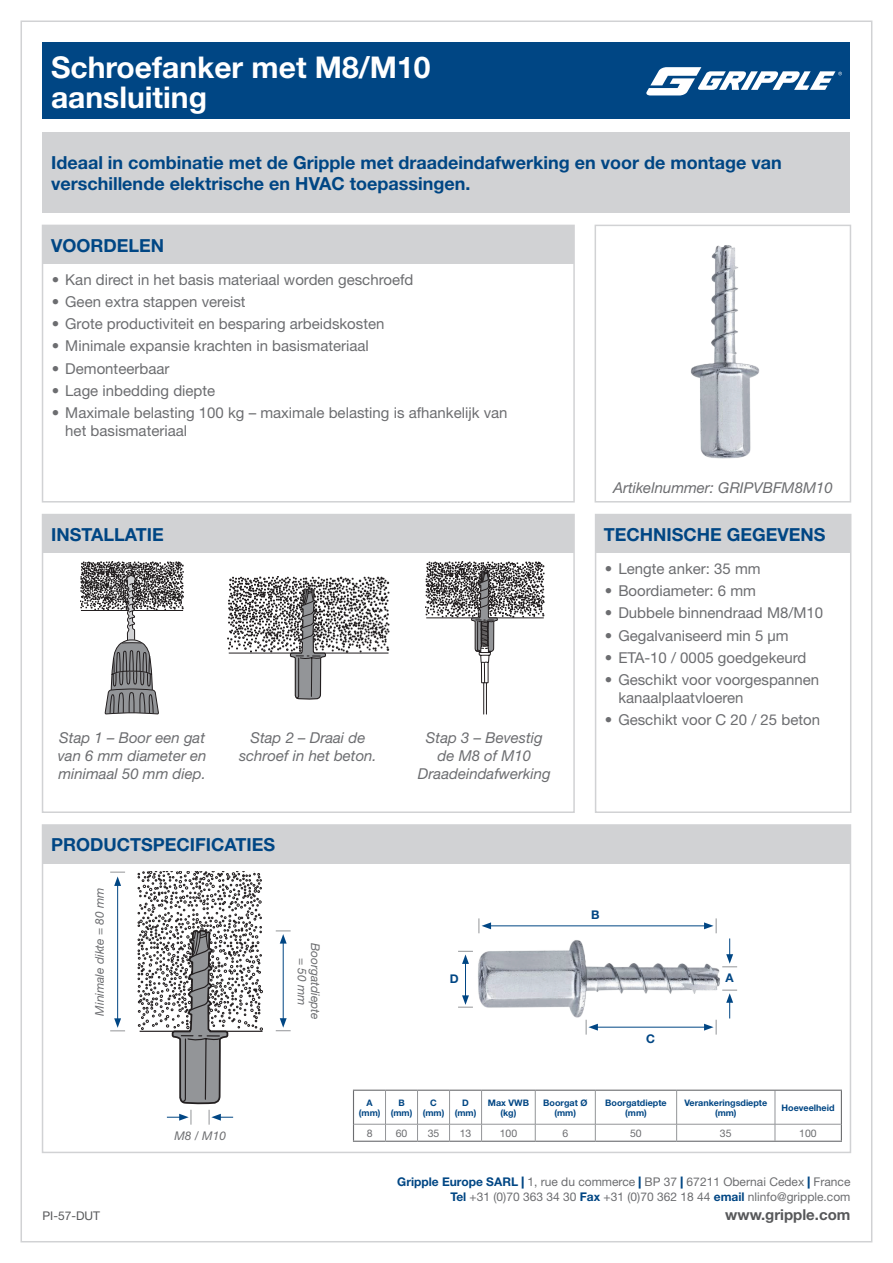
<style>
.page{position:relative;width:893px;height:1263px;background:#fff}
.page>*{position:absolute;margin:0;border:0;box-sizing:border-box;transform-origin:0 0}
.t1{font:700 30px/30px "Helvetica Neue LT";color:#fff}
.t2{font:700 18px/21px "Helvetica Neue LT";color:#004684}
.t3{font:15px/18px "Helvetica Neue LT";color:#6c6d70}
.t4{font:italic 15px/18px "Helvetica Neue LT";color:#6c6d70;text-align:center}
.t5{font:700 15px "Helvetica Neue LT";color:#57585a}
.t6{font:12px/15px "Helvetica Neue LT";color:#6c6d70;text-align:right}
.t7{font:italic 12px/13.5px "Helvetica Neue LT";color:#6c6d70;text-align:center}
.t8{font:12px "Helvetica Neue LT";color:#57585a}
.t9{font:700 12px "Helvetica Neue LT";color:#004684}
.t10{font:10.5px "Helvetica Neue LT";color:#6c6d70}
.t11{font:700 9px/10.5px "Helvetica Neue LT";color:#004684;text-align:center}
.s1{font-weight:700;color:#004684}
.s2{font-weight:900;color:#004684}
</style>
<div class="page">
<svg style="left:138px;top:872px;width:125px;height:232px"></svg>
<div style="left:42px;top:514px;width:533px;height:299px;border:2px solid #d1d2d4"></div>
<div style="left:595px;top:514px;width:256px;height:299px;border:2px solid #d1d2d4"></div>
<div style="left:42px;top:225px;width:533px;height:277px;border:2px solid #d1d2d4"></div>
<div style="left:43px;top:132px;width:807px;height:81px;background:#d1d2d4"></div>
<div style="left:43px;top:225px;width:531px;height:39px;background:#d1d2d4"></div>
<div style="left:43px;top:514px;width:531px;height:39px;background:#d1d2d4"></div>
<div style="left:595px;top:514px;width:255px;height:39px;background:#d1d2d4"></div>
<div style="left:43px;top:825px;width:807px;height:38px;background:#d1d2d4"></div>
<div style="left:43px;top:43px;width:807px;height:76px;background:#004684"></div>
<svg style="left:646px;top:67px;width:196px;height:28px"></svg>
<img style="left:690px;top:245px;width:70px;height:214px">
<div style="left:595px;top:225px;width:256px;height:277px;border:2px solid #d1d2d4"></div>
<img style="left:468px;top:930px;width:259px;height:92px">
<hr style="left:465px;top:961px;width:1px;height:37px;background:#004684">
<svg style="left:458px;top:951px;width:15px;height:13px"></svg>
<svg style="left:458px;top:995px;width:15px;height:13px"></svg>
<hr style="left:283px;top:941px;width:1px;height:79px;background:#004684">
<svg style="left:276px;top:930px;width:15px;height:13px"></svg>
<svg style="left:276px;top:1018px;width:15px;height:13px"></svg>
<hr style="left:117px;top:883px;width:1px;height:138px;background:#004684">
<svg style="left:110px;top:872px;width:15px;height:14px"></svg>
<svg style="left:110px;top:1018px;width:15px;height:13px"></svg>
<hr style="left:385px;top:1091px;width:1px;height:33px;background:#939598">
<hr style="left:417px;top:1091px;width:1px;height:33px;background:#939598">
<hr style="left:449px;top:1091px;width:1px;height:33px;background:#939598">
<hr style="left:481px;top:1091px;width:1px;height:33px;background:#939598">
<hr style="left:535px;top:1091px;width:1px;height:33px;background:#939598">
<hr style="left:595px;top:1091px;width:1px;height:33px;background:#939598">
<hr style="left:676px;top:1091px;width:1px;height:33px;background:#939598">
<hr style="left:775px;top:1091px;width:1px;height:33px;background:#939598">
<svg style="left:385px;top:1125px;width:1px;height:16px"></svg>
<svg style="left:417px;top:1125px;width:1px;height:16px"></svg>
<svg style="left:449px;top:1125px;width:1px;height:16px"></svg>
<svg style="left:481px;top:1125px;width:1px;height:16px"></svg>
<svg style="left:535px;top:1125px;width:1px;height:16px"></svg>
<svg style="left:595px;top:1125px;width:1px;height:16px"></svg>
<svg style="left:676px;top:1125px;width:1px;height:16px"></svg>
<svg style="left:775px;top:1125px;width:1px;height:16px"></svg>
<hr style="left:353px;top:1090px;width:32px;height:1px;background:#6c6d70">
<hr style="left:353px;top:1091px;width:1px;height:33px;background:#6c6d70">
<hr style="left:385px;top:1090px;width:33px;height:1px;background:#6c6d70">
<hr style="left:418px;top:1090px;width:32px;height:1px;background:#6c6d70">
<hr style="left:450px;top:1090px;width:32px;height:1px;background:#6c6d70">
<hr style="left:482px;top:1090px;width:53px;height:1px;background:#6c6d70">
<hr style="left:535px;top:1090px;width:60px;height:1px;background:#6c6d70">
<hr style="left:595px;top:1090px;width:82px;height:1px;background:#6c6d70">
<hr style="left:677px;top:1090px;width:98px;height:1px;background:#6c6d70">
<hr style="left:775px;top:1090px;width:67px;height:1px;background:#6c6d70">
<hr style="left:841px;top:1091px;width:1px;height:33px;background:#6c6d70">
<svg style="left:353px;top:1124px;width:1px;height:17px"></svg>
<svg style="left:841px;top:1124px;width:1px;height:17px"></svg>
<hr style="left:353px;top:1141px;width:32px;height:1px;background:#6c6d70">
<hr style="left:385px;top:1141px;width:33px;height:1px;background:#6c6d70">
<hr style="left:418px;top:1141px;width:32px;height:1px;background:#6c6d70">
<hr style="left:450px;top:1141px;width:32px;height:1px;background:#6c6d70">
<hr style="left:482px;top:1141px;width:53px;height:1px;background:#6c6d70">
<hr style="left:535px;top:1141px;width:60px;height:1px;background:#6c6d70">
<hr style="left:595px;top:1141px;width:82px;height:1px;background:#6c6d70">
<hr style="left:677px;top:1141px;width:98px;height:1px;background:#6c6d70">
<hr style="left:775px;top:1141px;width:67px;height:1px;background:#6c6d70">
<hr style="left:354px;top:1124px;width:31px;height:1px;background:#939598">
<hr style="left:385px;top:1124px;width:33px;height:1px;background:#939598">
<hr style="left:418px;top:1124px;width:32px;height:1px;background:#939598">
<hr style="left:450px;top:1124px;width:32px;height:1px;background:#939598">
<hr style="left:482px;top:1124px;width:53px;height:1px;background:#939598">
<hr style="left:535px;top:1124px;width:60px;height:1px;background:#939598">
<hr style="left:595px;top:1124px;width:82px;height:1px;background:#939598">
<hr style="left:677px;top:1124px;width:98px;height:1px;background:#939598">
<hr style="left:775px;top:1124px;width:66px;height:1px;background:#939598">
<svg style="left:80px;top:561px;width:103px;height:153px"></svg>
<svg style="left:227px;top:576px;width:162px;height:123px"></svg>
<svg style="left:425px;top:561px;width:119px;height:142px"></svg>
<hr style="left:483px;top:683px;width:1px;height:31px;background:#231f20">
<hr style="left:486px;top:683px;width:1px;height:31px;background:#231f20">
<hr style="left:595px;top:1027px;width:111px;height:1px;background:#004684">
<svg style="left:704px;top:990px;width:33px;height:44px"></svg>
<svg style="left:586px;top:1020px;width:12px;height:14px"></svg>
<svg style="left:209px;top:1110px;width:24px;height:15px"></svg>
<svg style="left:167px;top:1110px;width:25px;height:15px"></svg>
<hr style="left:489px;top:925px;width:217px;height:1px;background:#004684">
<svg style="left:704px;top:918px;width:33px;height:49px"></svg>
<svg style="left:479px;top:918px;width:12px;height:15px"></svg>
<h1 class="t1" style="left:51px;top:51px;width:381px">Schroefanker met M8/M10 aansluiting</h1>
<p class="t2" style="left:51px;top:151px;width:732px">Ideaal in combinatie met de Gripple met draadeindafwerking en voor de montage van verschillende elektrische en HVAC toepassingen.</p>
<p class="t2" style="left:51px;top:234px;width:115px">Voordelen</p>
<p class="t3" style="left:52px;top:270px;width:363px">• Kan direct in het basis materiaal worden geschroefd</p>
<p class="t3" style="left:52px;top:292px;width:195px">• Geen extra stappen vereist</p>
<p class="t3" style="left:52px;top:315px;width:334px">• Grote productiviteit en besparing arbeidskosten</p>
<p class="t3" style="left:52px;top:337px;width:319px">• Minimale expansie krachten in basismateriaal</p>
<p class="t3" style="left:52px;top:359px;width:119px">• Demonteerbaar</p>
<p class="t3" style="left:52px;top:381px;width:165px">• Lage inbedding diepte</p>
<p class="t3" style="left:65px;top:404px;width:444px;text-indent:-14px">• Maximale belasting 100 kg – maximale belasting is afhankelijk van het basismateriaal</p>
<p class="t4" style="left:613px;top:478px;width:221px">Artikelnummer: GRIPVBFM8M10</p>
<p class="t2" style="left:51px;top:523px;width:114px">Installatie</p>
<p class="t2" style="left:604px;top:523px;width:223px">Tech nisch e gegevens</p>
<p class="t4" style="left:58px;top:729px;width:150px;text-align:justify">Stap 1 – Boor een gat van 6 mm diameter en minimaal 50 mm diep.</p>
<p class="t4" style="left:239px;top:729px;width:139px">Stap 2 – Draai de schroef in het beton.</p>
<p class="t4" style="left:418px;top:729px;width:134px">Stap 3 – Bevestig de M8 of M10<br>Draadeindafwerking</p>
<p class="t2" style="left:51px;top:834px;width:26px">PROD</p>
<p class="t2" style="left:103px;top:834px;width:161px">UCTSPECIFICATIES</p>
<p class="t3" style="left:605px;top:559px;width:157px">• Lengte anker: 35 mm</p>
<p class="t3" style="left:605px;top:582px;width:153px">• Boordiameter: 6 mm</p>
<p class="t3" style="left:605px;top:604px;width:220px">• Dubbele binnendraad M8/M10</p>
<p class="t3" style="left:605px;top:626px;width:185px">• Gegalvaniseerd min 5 μm</p>
<p class="t3" style="left:605px;top:648px;width:203px">• ETA-10 / 0005 goedgekeurd</p>
<p class="t3" style="left:618px;top:670px;width:202px;text-indent:-14px">• Geschikt voor voorgespannen kanaalplaatvloeren</p>
<p class="t3" style="left:605px;top:711px;width:217px">• Geschikt voor C 20 / 25 beton</p>
<p class="t7" style="left:92px;top:1015px;width:130px;rotate:-90deg">Minimale dikte = 80 mm</p>
<p class="t7" style="left:174px;top:1129px;width:53px">M8 / M10</p>
<p class="t7" style="left:322px;top:943px;width:78px;rotate:90deg">Boorgatdiepte = 50 mm</p>
<p class="t9" style="left:591px;top:907px;width:10px">B</p>
<p class="t9" style="left:450px;top:972px;width:9px">D</p>
<p class="t9" style="left:726px;top:971px;width:10px">A</p>
<p class="t9" style="left:646px;top:1031px;width:10px">C</p>
<p class="t11" style="left:359px;top:1097px;width:23px">A (mm)</p>
<p class="t11" style="left:391px;top:1097px;width:23px">B (mm)</p>
<p class="t11" style="left:423px;top:1097px;width:23px">C (mm)</p>
<p class="t11" style="left:455px;top:1097px;width:23px">D (mm)</p>
<p class="t11" style="left:488px;top:1097px;width:43px">Max VWB (kg)</p>
<p class="t11" style="left:543px;top:1097px;width:46px">Boorgat Ø (mm)</p>
<p class="t11" style="left:605px;top:1097px;width:63px">Boorgatdiepte (mm)</p>
<p class="t11" style="left:684px;top:1097px;width:84px">Verankeringsdiepte (mm)</p>
<p class="t11" style="left:781px;top:1102px;width:54px">Hoeveelheid</p>
<p class="t10" style="left:367px;top:1127px;width:7px">8</p>
<p class="t10" style="left:396px;top:1127px;width:13px">60</p>
<p class="t10" style="left:428px;top:1127px;width:13px">35</p>
<p class="t10" style="left:460px;top:1127px;width:13px">13</p>
<p class="t10" style="left:500px;top:1127px;width:19px">100</p>
<p class="t10" style="left:562px;top:1127px;width:7px">6</p>
<p class="t10" style="left:630px;top:1127px;width:13px">50</p>
<p class="t10" style="left:720px;top:1127px;width:13px">35</p>
<p class="t10" style="left:799px;top:1127px;width:19px">100</p>
<p class="t6" style="left:397px;top:1174px;width:455px"><span class="s1">Gripple Europe SARL</span> <span class="s2">|</span> 1, rue du commerce <span class="s2">|</span> BP 37 <span class="s2">|</span> 67211 Obernai Cedex <span class="s2">|</span> France<br><span class="s1">Tel</span> +31 (0)70 363 34 30 <span class="s1">Fax</span> +31 (0)70 362 18 44 <span class="s1">email</span> nlinfo@gripple.com</p>
<p class="t8" style="left:43px;top:1209px;width:59px">PI-57-DUT</p>
<p class="t5" style="left:725px;top:1205px;width:127px">www.gripple.com</p>
</div>
